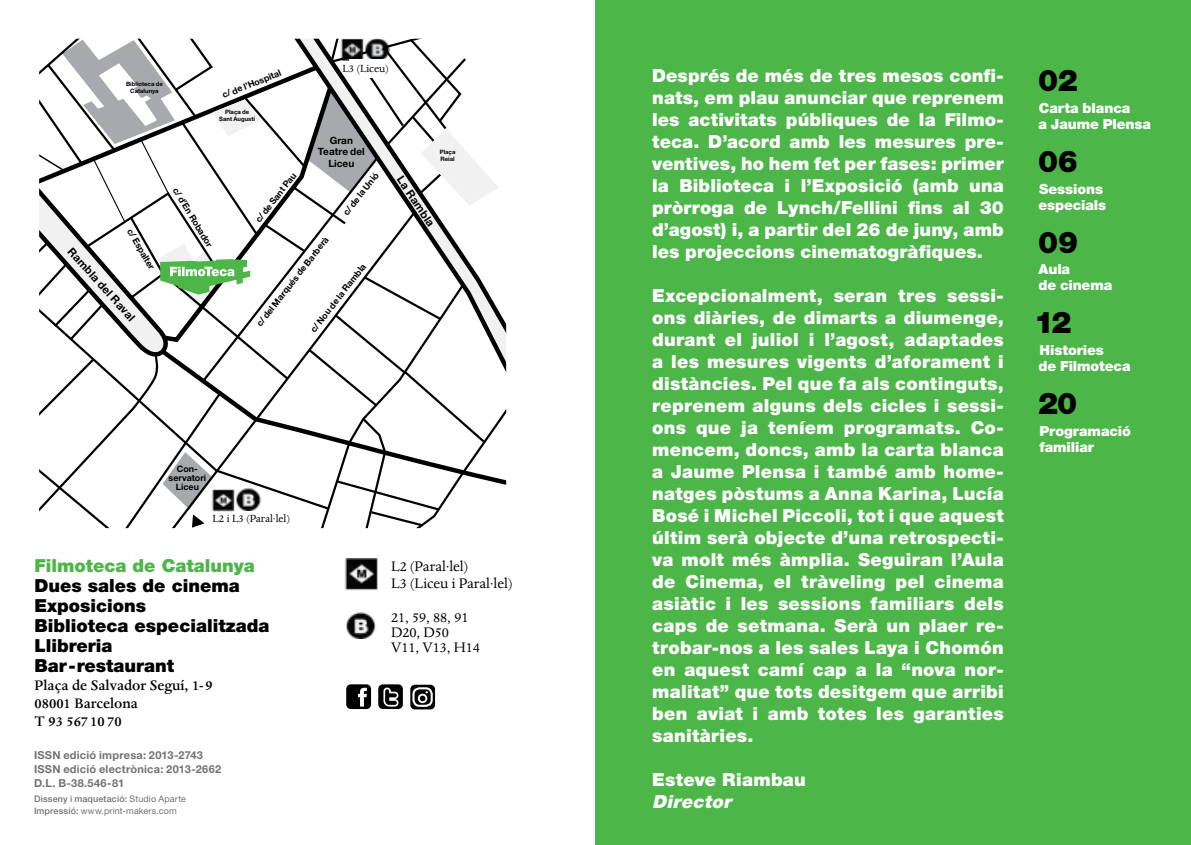
<style>
.page{position:relative;width:1191px;height:845px;background:#fff}
.page>*{position:absolute;margin:0;border:0;box-sizing:border-box;transform-origin:0 0}
.t1{font:900 30px "Helvetica Neue LT";letter-spacing:-.02em;color:#000}
.t2{font:900 18px/22px "Helvetica Neue LT";letter-spacing:.01em;color:#fff;text-align:justify}
.t3{font:900 18px/20px "Helvetica Neue LT";color:#000}
.t4{font:900 18px "Helvetica Neue LT";color:#4cb648}
.t5{font:italic 900 18px "Helvetica Neue LT";color:#fff}
.t6{font:16px/15px "Dante";letter-spacing:-.01em;color:#000}
.t7{font:500 16px/17.8px "Dante";color:#000}
.t8{font:900 14px/16px "Helvetica Neue LT";letter-spacing:-.005em;color:#fff}
.t9{font:12px "Dante";letter-spacing:-.01em;color:#000}
.t10{font:700 11.2px "Helvetica Neue LT";color:#000}
.t11{font:700 11px/14px "Helvetica Neue LT";letter-spacing:.02em;color:#717275}
.t12{font:700 10px/11.6px "Helvetica Neue LT";color:#000;text-align:center}
.t13{font:700 9px/9px "Helvetica Neue LT";color:#000;text-align:center}
.t14{font:9px/12.2px "Helvetica Neue LT";letter-spacing:.015em;color:#717275}
.t15{font:700 6px/7.4px "Helvetica Neue LT";color:#000;text-align:center}
.s1{font-weight:500}
</style>
<div class="page">
<svg style="left:39px;top:38px;width:460px;height:552px"></svg>
<img style="left:208px;top:489px;width:26px;height:22px">
<img style="left:234px;top:487px;width:27px;height:23px">
<div style="left:596px;top:0;width:595px;height:845px;background:#4cb648"></div>
<img style="left:345px;top:558px;width:32px;height:33px">
<img style="left:346px;top:612px;width:30px;height:26px">
<svg style="left:346px;top:684px;width:25px;height:25px"></svg>
<svg style="left:378px;top:684px;width:25px;height:25px"></svg>
<svg style="left:410px;top:685px;width:25px;height:24px"></svg>
<p class="t15" style="left:126px;top:80px;width:38px">Biblioteca de<br>Catalunya</p>
<p class="t13" style="left:134px;top:227px;width:47px;rotate:60deg">c/ Espalter</p>
<p class="t10" style="left:75px;top:244px;width:96px;rotate:48deg">Rambla del Raval</p>
<p class="t13" style="left:221px;top:91px;width:64px;rotate:-22deg">c/ de l’Hospital</p>
<p class="t15" style="left:219px;top:108px;width:37px">Plaça de<br>Sant Augustí</p>
<p class="t9" style="left:342px;top:62px;width:48px">L3 (Liceu)</p>
<p class="t12" style="left:318px;top:134px;width:48px">Gran<br>Teatre del<br>Liceu</p>
<p class="t13" style="left:179px;top:186px;width:70px;rotate:59deg">c/ d’En Robador</p>
<p class="t13" style="left:253px;top:218px;width:62px;rotate:-52deg">c/ de Sant Pau</p>
<p class="t13" style="left:341px;top:211px;width:53px;rotate:-52deg">c/ de la Unió</p>
<p class="t13" style="left:254px;top:322px;width:113px;rotate:-52deg">c/ del Marqués de Barberà</p>
<p class="t13" style="left:309px;top:328px;width:86px;rotate:-52deg">c/ Nou de la Rambla</p>
<p class="t15" style="left:440px;top:148px;width:17px;text-align:left">Plaça<br>Reial</p>
<p class="t10" style="left:405px;top:173px;width:60px;rotate:56deg">La Rambla</p>
<p class="t13" style="left:169px;top:464px;width:39px">Con&shy;servatori<br>Liceu</p>
<p class="t9" style="left:212px;top:512px;width:79px">L2 i L3 (Paral·lel)</p>
<p class="t4" style="left:35px;top:555px;width:222px">Filmoteca de Catalunya</p>
<p class="t3" style="left:35px;top:575px;width:236px">Dues sales de cinema<br>Exposicions<br>Biblioteca especialitzada<br>Llibreria<br>Bar-restaurant</p>
<p class="t7" style="left:35px;top:676px;width:179px">Plaça de Salvador Seguí, 1-9<br>08001 Barcelona<br>T 93 567 10 70</p>
<p class="t11" style="left:34px;top:748px;width:189px">ISSN edició impresa: 2013-2743<br>ISSN edició electrònica: 2013-2662<br>D.L. B-38.546-81</p>
<p class="t14" style="left:34px;top:792px;width:153px"><span class="s1">Disseny i maquetació:</span> Studio Aparte<br><span class="s1">Impressió:</span> www.print-makers.com</p>
<p class="t6" style="left:391px;top:558px;width:123px;line-height:17.2px">L2 (Paral·lel)<br>L3 (Liceu i Paral·lel)</p>
<p class="t6" style="left:391px;top:610px;width:90px">21, 59, 88, 91<br>D20, D50<br>V11, V13, H14</p>
<p class="t2" style="left:652px;top:64px;width:353px">Després de més de tres mesos confi&shy;nats, em plau anunciar que reprenem les activitats públiques de la Filmo&shy;teca. D’acord amb les mesures pre&shy;ventives, ho hem fet per fases: primer la Biblioteca i l’Exposició (amb una pròrroga de Lynch/Fellini fins al 30 d’agost) i, a partir del 26 de juny, amb les projeccions cinematogràfiques.</p>
<p class="t2" style="left:652px;top:284px;width:353px">Excepcionalment, seran tres sessi&shy;ons diàries, de dimarts a diumenge, durant el juliol i l’agost, adaptades a les mesures vigents d’aforament i distàncies. Pel que fa als continguts, reprenem alguns dels cicles i sessi&shy;ons que ja teníem programats. Co&shy;mencem, doncs, amb la carta blanca a Jaume Plensa i també amb home&shy;natges pòstums a Anna Karina, Lucía Bosé i Michel Piccoli, tot i que aquest últim serà objecte d’una retrospecti&shy;va molt més àmplia. Seguiran l’Aula de Cinema, el tràveling pel cinema asiàtic i les sessions familiars dels caps de setmana. Serà un plaer re&shy;trobar-nos a les sales Laya i Chomón en aquest camí cap a la “nova nor&shy;malitat” que tots desitgem que arribi ben aviat i amb totes les garanties sanitàries.</p>
<p class="t2" style="left:652px;top:768px;width:155px">Esteve Riambau</p>
<p class="t5" style="left:652px;top:791px;width:85px">Director</p>
<h1 class="t1" style="left:1038px;top:62px;width:41px">02</h1>
<p class="t8" style="left:1038px;top:100px;width:114px">Carta blanca<br>a Jaume Plensa</p>
<h1 class="t1" style="left:1038px;top:143px;width:41px">06</h1>
<p class="t8" style="left:1038px;top:180px;width:69px">Sessions especials</p>
<h1 class="t1" style="left:1038px;top:224px;width:42px">09</h1>
<p class="t8" style="left:1038px;top:261px;width:75px">Aula<br>de cinema</p>
<h1 class="t1" style="left:1034px;top:305px;width:39px">12</h1>
<p class="t8" style="left:1038px;top:342px;width:94px">Histories<br>de Filmoteca</p>
<h1 class="t1" style="left:1038px;top:385px;width:40px">20</h1>
<p class="t8" style="left:1039px;top:423px;width:93px">Programació familiar</p>
</div>
